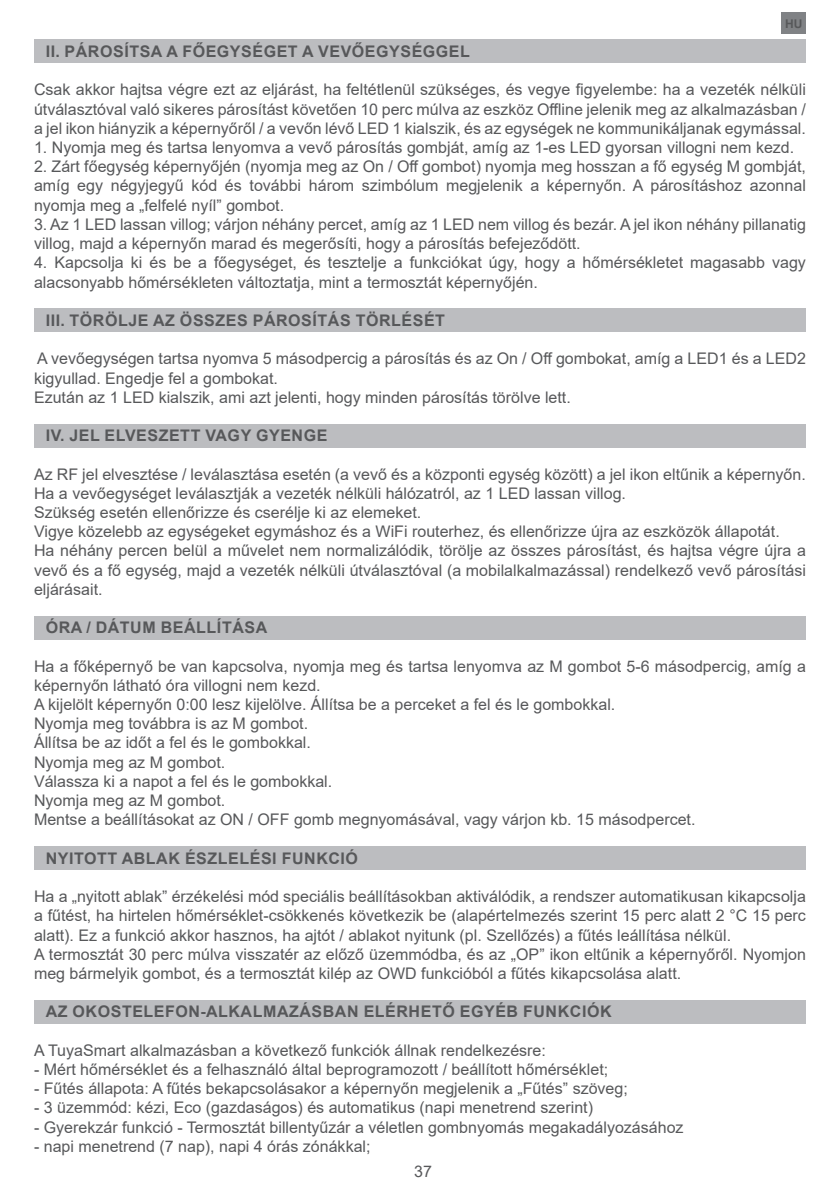
<style>
.page{position:relative;width:840px;height:1191px;background:#fff}
.page>*{position:absolute;margin:0;border:0;box-sizing:border-box;transform-origin:0 0}
.t1{font:16px/19.2px "Arial";color:#57585a}
.UPPERCASE_TITLE{font:700 16px "Arial";letter-spacing:.035em;color:#57585a}
.t2{font:700 12px "Arial";color:#57585a}
</style>
<div class="page">
<div style="left:781px;top:12px;width:24px;height:22px;background:#808285"></div>
<div style="left:34px;top:40px;width:771px;height:23px;background:#bcbdc0"></div>
<div style="left:34px;top:308px;width:771px;height:24px;background:#bcbdc0"></div>
<div style="left:34px;top:424px;width:771px;height:23px;background:#bcbdc0"></div>
<div style="left:34px;top:616px;width:771px;height:23px;background:#bcbdc0"></div>
<div style="left:34px;top:846px;width:771px;height:24px;background:#bcbdc0"></div>
<div style="left:34px;top:1000px;width:771px;height:23px;background:#bcbdc0"></div>
<p class="t2" style="left:784px;top:15px;width:19px">HU</p>
<p class="UPPERCASE_TITLE" style="left:46px;top:40px;width:425px">II. PÁROSÍTSA A FŐEGYSÉGET A VEVŐEGYSÉGGEL</p>
<p class="t1" style="left:34px;top:80px;width:773px;text-align:justify">Csak akkor hajtsa végre ezt az eljárást, ha feltétlenül szükséges, és vegye figyelembe: ha a vezeték nélküli útválasztóval való sikeres párosítást követően 10 perc múlva az eszköz Offline jelenik meg az alkalmazásban / a jel ikon hiányzik a képernyőről / a vevőn lévő LED 1 kialszik, és az egységek ne kommunikáljanak egymással.</p>
<p class="t1" style="left:34px;top:138px;width:761px">1. Nyomja meg és tartsa lenyomva a vevő párosítás gombját, amíg az 1-es LED gyorsan villogni nem kezd.</p>
<p class="t1" style="left:34px;top:157px;width:773px;text-align:justify">2. Zárt főegység képernyőjén (nyomja meg az On / Off gombot) nyomja meg hosszan a fő egység M gombját, amíg egy négyjegyű kód és további három szimbólum megjelenik a képernyőn. A párosításhoz azonnal nyomja meg a „felfelé nyíl” gombot.</p>
<p class="t1" style="left:34px;top:214px;width:773px">3. Az 1 LED lassan villog; várjon néhány percet, amíg az 1 LED nem villog és bezár. A jel ikon néhány pillanatig villog, majd a képernyőn marad és megerősíti, hogy a párosítás befejeződött.</p>
<p class="t1" style="left:34px;top:253px;width:773px">4. Kapcsolja ki és be a főegységet, és tesztelje a funkciókat úgy, hogy a hőmérsékletet magasabb vagy alacsonyabb hőmérsékleten változtatja, mint a termosztát képernyőjén.</p>
<p class="UPPERCASE_TITLE" style="left:46px;top:309px;width:400px">III. TÖRÖLJE AZ ÖSSZES PÁROSÍTÁS TÖRLÉSÉT</p>
<p class="t1" style="left:34px;top:349px;width:773px">A vevőegységen tartsa nyomva 5 másodpercig a párosítás és az On / Off gombokat, amíg a LED1 és a LED2 kigyullad. Engedje fel a gombokat.</p>
<p class="t1" style="left:34px;top:387px;width:538px">Ezután az 1 LED kialszik, ami azt jelenti, hogy minden párosítás törölve lett.</p>
<p class="UPPERCASE_TITLE" style="left:46px;top:424px;width:283px">IV. JEL ELVESZETT VAGY GYENGE</p>
<p class="t1" style="left:34px;top:464px;width:772px">Az RF jel elvesztése / leválasztása esetén (a vevő és a központi egység között) a jel ikon eltűnik a képernyőn.</p>
<p class="t1" style="left:34px;top:483px;width:593px">Ha a vevőegységet leválasztják a vezeték nélküli hálózatról, az 1 LED lassan villog.</p>
<p class="t1" style="left:34px;top:502px;width:388px">Szükség esetén ellenőrizze és cserélje ki az elemeket.</p>
<p class="t1" style="left:34px;top:522px;width:746px">Vigye közelebb az egységeket egymáshoz és a WiFi routerhez, és ellenőrizze újra az eszközök állapotát.</p>
<p class="t1" style="left:34px;top:541px;width:773px;text-align:justify">Ha néhány percen belül a művelet nem normalizálódik, törölje az összes párosítást, és hajtsa végre újra a vevő és a fő egység, majd a vezeték nélküli útválasztóval (a mobilalkalmazással) rendelkező vevő párosítási eljárásait.</p>
<p class="UPPERCASE_TITLE" style="left:46px;top:616px;width:223px">ÓRA / DÁTUM BEÁLLÍTÁSA</p>
<p class="t1" style="left:34px;top:656px;width:773px">Ha a főképernyő be van kapcsolva, nyomja meg és tartsa lenyomva az M gombot 5-6 másodpercig, amíg a képernyőn látható óra villogni nem kezd.</p>
<p class="t1" style="left:34px;top:694px;width:582px">A kijelölt képernyőn 0:00 lesz kijelölve. Állítsa be a perceket a fel és le gombokkal.</p>
<p class="t1" style="left:34px;top:714px;width:275px">Nyomja meg továbbra is az M gombot.</p>
<p class="t1" style="left:34px;top:733px;width:278px">Állítsa be az időt a fel és le gombokkal.</p>
<p class="t1" style="left:34px;top:752px;width:193px">Nyomja meg az M gombot.</p>
<p class="t1" style="left:34px;top:771px;width:299px">Válassza ki a napot a fel és le gombokkal.</p>
<p class="t1" style="left:34px;top:790px;width:193px">Nyomja meg az M gombot.</p>
<p class="t1" style="left:34px;top:810px;width:662px">Mentse a beállításokat az ON / OFF gomb megnyomásával, vagy várjon kb. 15 másodpercet.</p>
<p class="UPPERCASE_TITLE" style="left:46px;top:847px;width:314px">NYITOTT ABLAK ÉSZLELÉSI FUNKCIÓ</p>
<p class="t1" style="left:34px;top:886px;width:773px;text-align:justify">Ha a „nyitott ablak” érzékelési mód speciális beállításokban aktiválódik, a rendszer automatikusan kikapcsolja a fűtést, ha hirtelen hőmérséklet-csökkenés következik be (alapértelmezés szerint 15 perc alatt 2 °C 15 perc alatt). Ez a funkció akkor hasznos, ha ajtót / ablakot nyitunk (pl. Szellőzés) a fűtés leállítása nélkül.</p>
<p class="t1" style="left:34px;top:944px;width:773px">A termosztát 30 perc múlva visszatér az előző üzemmódba, és az „OP” ikon eltűnik a képernyőről. Nyomjon meg bármelyik gombot, és a termosztát kilép az OWD funkcióból a fűtés kikapcsolása alatt.</p>
<p class="UPPERCASE_TITLE" style="left:46px;top:1000px;width:567px">AZ OKOSTELEFON-ALKALMAZÁSBAN ELÉRHETŐ EGYÉB FUNKCIÓK</p>
<p class="t1" style="left:34px;top:1040px;width:513px">A TuyaSmart alkalmazásban a következő funkciók állnak rendelkezésre:</p>
<p class="t1" style="left:34px;top:1059px;width:575px">- Mért hőmérséklet és a felhasználó által beprogramozott / beállított hőmérséklet;</p>
<p class="t1" style="left:34px;top:1078px;width:595px">- Fűtés állapota: A fűtés bekapcsolásakor a képernyőn megjelenik a „Fűtés” szöveg;</p>
<p class="t1" style="left:34px;top:1098px;width:560px">- 3 üzemmód: kézi, Eco (gazdaságos) és automatikus (napi menetrend szerint)</p>
<p class="t1" style="left:34px;top:1117px;width:650px">- Gyerekzár funkció - Termosztát billentyűzár a véletlen gombnyomás megakadályozásához</p>
<p class="t1" style="left:34px;top:1136px;width:338px">- napi menetrend (7 nap), napi 4 órás zónákkal;</p>
<p class="t1" style="left:414px;top:1161px;width:19px">37</p>
</div>
